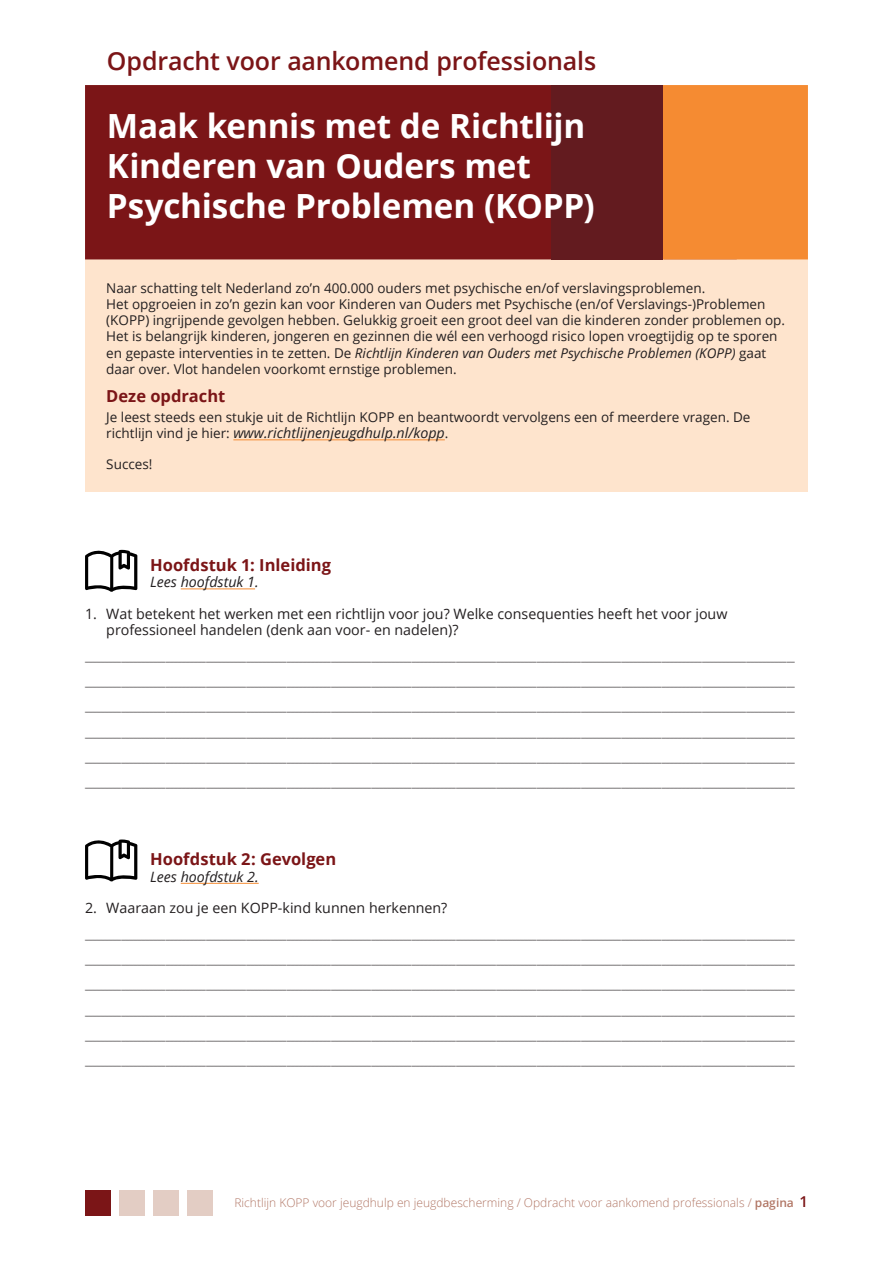
<style>
.page{position:relative;width:893px;height:1263px;background:#fff}
.page>*{position:absolute;margin:0;border:0;box-sizing:border-box;transform-origin:0 0}
.t1{font:700 33.3px/39.9px "Open Sans";letter-spacing:-.005em;color:#fff}
.t2{font:600 24.9px "Open Sans";letter-spacing:-.005em;color:#7b1517}
.KOPP_Subkop{font:700 16.5px "Open Sans";color:#7b1517}
.KOPP_Platte_tekst{font:700 16.5px "Open Sans";letter-spacing:.005em;color:#7b1517}
.KOPP_Platte_tekst-2{font:14.25px/16.4px "Open Sans";color:#231f20}
.KOPP_Inleiding_tekst{font:italic 14.25px "Open Sans";color:#231f20}
.KOPP_Platte_tekst-3{font:italic 14.25px "Open Sans";color:#231f20}
.KOPP_Subkop-2{font:13.5px/16.2px "Open Sans";color:#231f20}
.KOPP_Inleiding_tekst-2{font:13.5px "Open Sans";color:#231f20}
.t3{font:300 12px "Open Sans";color:#b27867}
.KOPP_Platte_tekst-4{font:9px "Open Sans";color:#231f20}
.s1{font-style:italic}
.s2{font-style:normal;font-size:13.5px}
.s3{font-weight:600}
.s4{font-weight:600;font-size:15px;color:#7b1517}
</style>
<div class="page">
<div style="left:85px;top:1191px;width:26px;height:25px;background:#7b1517"></div>
<div style="left:119px;top:1191px;width:26px;height:25px;background:#e3cdc4"></div>
<div style="left:153px;top:1191px;width:26px;height:25px;background:#e3cdc4"></div>
<div style="left:187px;top:1191px;width:26px;height:25px;background:#e3cdc4"></div>
<div style="left:85px;top:257px;width:723px;height:234px;background:#fee4cd"></div>
<hr style="left:233px;top:439px;width:212px;height:1px;background:#f58b32">
<hr style="left:181px;top:589px;width:74px;height:1px;background:#f58b32">
<hr style="left:181px;top:883px;width:78px;height:1px;background:#f58b32">
<div style="left:85px;top:85px;width:467px;height:174px;background:#7b1517"></div>
<div style="left:663px;top:85px;width:145px;height:174px;background:#f58b32"></div>
<div style="left:552px;top:85px;width:111px;height:174px;background:#631b1f"></div>
<svg style="left:85px;top:549px;width:52px;height:43px"></svg>
<svg style="left:85px;top:839px;width:52px;height:42px"></svg>
<p class="t2" style="left:107px;top:44px;width:491px">Opdracht voor aankomend professionals</p>
<p class="t1" style="left:107px;top:105px;width:489px">Maak kennis met de Richtlijn<br>Kinderen van Ouders met<br>Psychische Problemen (KOPP)</p>
<p class="KOPP_Subkop-2" style="left:106px;top:279px;width:680px">Naar schatting telt Nederland zo’n 400.000 ouders met psychische en/of verslavingsproblemen.<br>Het opgroeien in zo’n gezin kan voor Kinderen van Ouders met Psychische (en/of Verslavings-)Problemen (KOPP) ingrijpende gevolgen hebben. Gelukkig groeit een groot deel van die kinderen zonder problemen op.<br>Het is belangrijk kinderen, jongeren en gezinnen die wél een verhoogd risico lopen vroegtijdig op te sporen en gepaste interventies in te zetten. De <span class="s1">Richtlijn Kinderen van Ouders met Psychische Problemen (KOPP)</span> gaat daar over. Vlot handelen voorkomt ernstige problemen.</p>
<p class="KOPP_Subkop" style="left:106px;top:384px;width:121px">Deze opdracht</p>
<p class="KOPP_Inleiding_tekst-2" style="left:106px;top:408px;width:646px">Je leest steeds een stukje uit de Richtlijn KOPP en beantwoordt vervolgens een of meerdere vragen. De</p>
<p class="KOPP_Inleiding_tekst" style="left:106px;top:423px;width:344px"><span class="s2">richtlijn vind je hier:</span> www.richtlijnenjeugdhulp.nl/kopp<span class="s2">.</span></p>
<p class="KOPP_Inleiding_tekst-2" style="left:106px;top:455px;width:48px">Succes!</p>
<p class="KOPP_Subkop" style="left:150px;top:553px;width:182px">Hoofdstuk 1: Inleiding</p>
<p class="KOPP_Platte_tekst-3" style="left:150px;top:572px;width:110px">Lees hoofdstuk 1.</p>
<p class="KOPP_Platte_tekst-2" style="left:106px;top:605px;width:623px;text-indent:-21px">1. Wat betekent het werken met een richtlijn voor jou? Welke consequenties heeft het voor jouw professioneel handelen (denk aan voor- en nadelen)?</p>
<p class="KOPP_Platte_tekst-4" style="left:85px;top:651px;width:711px">________________________________________________________________________________________________________________________________________________________________________________</p>
<p class="KOPP_Platte_tekst-4" style="left:85px;top:676px;width:711px">________________________________________________________________________________________________________________________________________________________________________________</p>
<p class="KOPP_Platte_tekst-4" style="left:85px;top:702px;width:711px">________________________________________________________________________________________________________________________________________________________________________________</p>
<p class="KOPP_Platte_tekst-4" style="left:85px;top:727px;width:711px">________________________________________________________________________________________________________________________________________________________________________________</p>
<p class="KOPP_Platte_tekst-4" style="left:85px;top:752px;width:711px">________________________________________________________________________________________________________________________________________________________________________________</p>
<p class="KOPP_Platte_tekst-4" style="left:85px;top:778px;width:711px">________________________________________________________________________________________________________________________________________________________________________________</p>
<p class="KOPP_Platte_tekst" style="left:150px;top:848px;width:188px">Hoofdstuk 2: Gevolgen</p>
<p class="KOPP_Platte_tekst-3" style="left:150px;top:867px;width:110px">Lees hoofdstuk 2.</p>
<p class="KOPP_Platte_tekst-2" style="left:85px;top:899px;width:364px">2. Waaraan zou je een KOPP-kind kunnen herkennen?</p>
<p class="KOPP_Platte_tekst-4" style="left:85px;top:929px;width:711px">________________________________________________________________________________________________________________________________________________________________________________</p>
<p class="KOPP_Platte_tekst-4" style="left:85px;top:954px;width:711px">________________________________________________________________________________________________________________________________________________________________________________</p>
<p class="KOPP_Platte_tekst-4" style="left:85px;top:980px;width:711px">________________________________________________________________________________________________________________________________________________________________________________</p>
<p class="KOPP_Platte_tekst-4" style="left:85px;top:1005px;width:711px">________________________________________________________________________________________________________________________________________________________________________________</p>
<p class="KOPP_Platte_tekst-4" style="left:85px;top:1030px;width:711px">________________________________________________________________________________________________________________________________________________________________________________</p>
<p class="KOPP_Platte_tekst-4" style="left:85px;top:1056px;width:711px">________________________________________________________________________________________________________________________________________________________________________________</p>
<h3 class="t3" style="left:234px;top:1194px;width:575px">Richtlijn KOPP voor jeugdhulp en jeugdbescherming / Opdracht voor aankomend professionals / <span class="s3">pagina</span> <span class="s4">1</span></h3>
</div>
